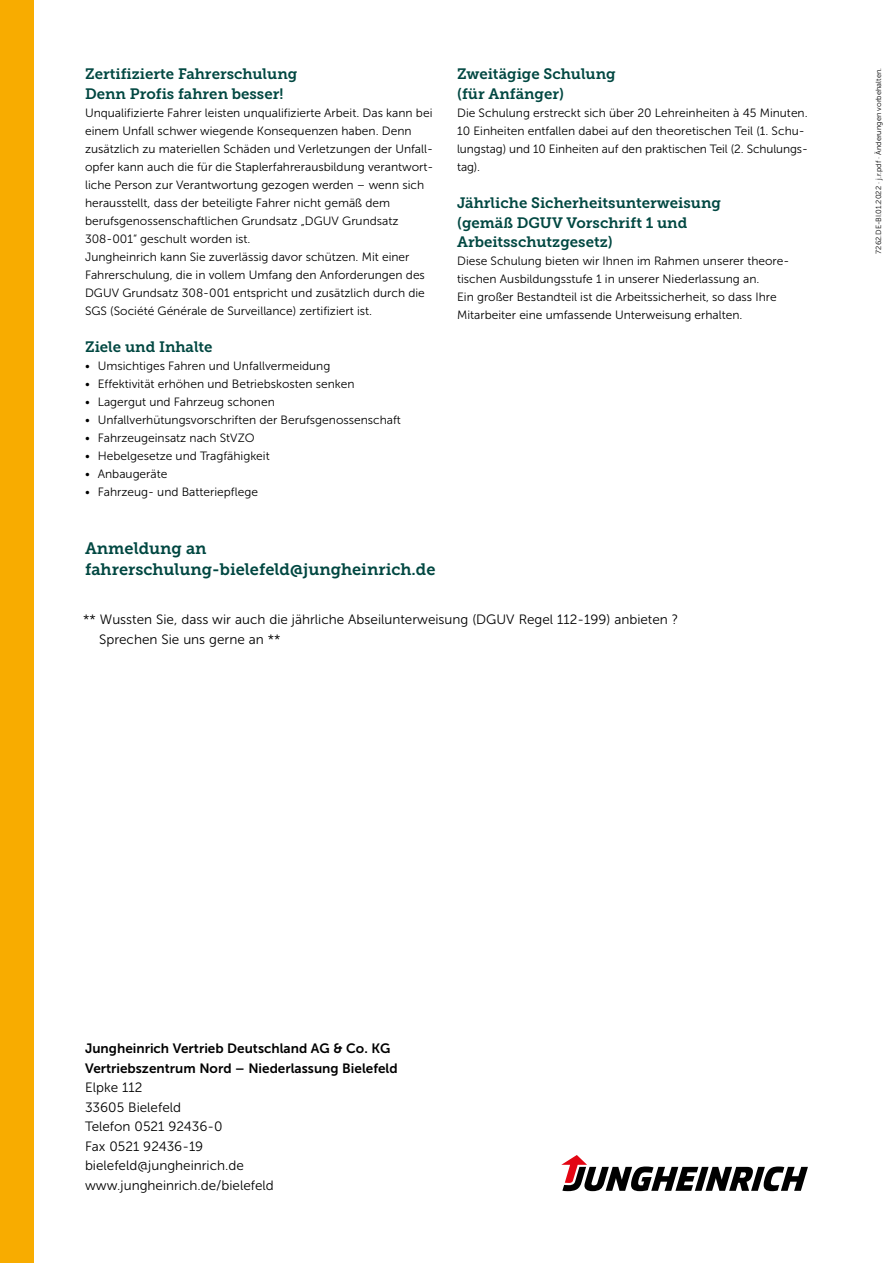
<style>
.page{position:relative;width:893px;height:1263px;background:#fff}
.page>*{position:absolute;margin:0;border:0;box-sizing:border-box;transform-origin:0 0}
.t1{font:16.5px/21px "Museo JH Slab 700";color:#004741}
.t2{font:15px/19.5px "Museo JH Slab 700";color:#004741}
.t3{font:13.5px/19.5px "Museo JH Sans 300";color:#000}
.t4{font:13.5px/19.5px "Museo JH Sans 700";color:#000}
.t5{font:12px/18px "Museo JH Sans 300";color:#000}
.t6{font:7.5px "Museo JH Sans 300";color:#000}
</style>
<div class="page">
<div style="left:0;top:0;width:34px;height:1263px;background:#f8ac00"></div>
<svg style="left:561px;top:1155px;width:247px;height:36px"></svg>
<p class="t2" style="left:85px;top:64px;width:214px">Zertifizierte Fahrerschulung<br>Denn Profis fahren besser!</p>
<p class="t5" style="left:85px;top:104px;width:350px">Unqualifizierte Fahrer leisten unqualifizierte Arbeit. Das kann bei einem Unfall schwer wiegende Konsequenzen haben. Denn zusätzlich zu materiellen Schäden und Verletzungen der Unfall&shy;opfer kann auch die für die Staplerfahrerausbildung verantwort&shy;liche Person zur Verantwortung gezogen werden – wenn sich herausstellt, dass der beteiligte Fahrer nicht gemäß dem berufsgenossenschaftlichen Grundsatz „DGUV Grundsatz 308-001“ geschult worden ist.<br>Jungheinrich kann Sie zuverlässig davor schützen. Mit einer Fahrerschulung, die in vollem Umfang den Anforderungen des DGUV Grundsatz 308-001 entspricht und zusätzlich durch die SGS (Société Générale de Surveillance) zertifiziert ist.</p>
<p class="t2" style="left:85px;top:337px;width:129px">Ziele und Inhalte</p>
<p class="t5" style="left:85px;top:357px;width:247px">• Umsichtiges Fahren und Unfallvermeidung</p>
<p class="t5" style="left:85px;top:375px;width:271px">• Effektivität erhöhen und Betriebskosten senken</p>
<p class="t5" style="left:85px;top:393px;width:191px">• Lagergut und Fahrzeug schonen</p>
<p class="t5" style="left:85px;top:411px;width:317px">• Unfallverhütungsvorschriften der Berufsgenossenschaft</p>
<p class="t5" style="left:85px;top:429px;width:171px">• Fahrzeugeinsatz nach StVZO</p>
<p class="t5" style="left:85px;top:447px;width:186px">• Hebelgesetze und Tragfähigkeit</p>
<p class="t5" style="left:85px;top:465px;width:84px">• Anbaugeräte</p>
<p class="t5" style="left:85px;top:483px;width:174px">• Fahrzeug- und Batteriepflege</p>
<h1 class="t1" style="left:85px;top:537px;width:352px">Anmeldung an fahrerschulung-bielefeld@jungheinrich.de</h1>
<p class="t2" style="left:457px;top:64px;width:160px">Zweitägige Schulung (für Anfänger)</p>
<p class="t5" style="left:457px;top:104px;width:352px">Die Schulung erstreckt sich über 20 Lehreinheiten à 45 Minuten.<br>10 Einheiten entfallen dabei auf den theoretischen Teil (1. Schu&shy;lungstag) und 10 Einheiten auf den praktischen Teil (2. Schulungs&shy;tag).</p>
<p class="t2" style="left:457px;top:193px;width:265px">Jährliche Sicherheitsunterweisung (gemäß DGUV Vorschrift 1 und<br>Arbeitsschutzgesetz)</p>
<p class="t5" style="left:457px;top:252px;width:331px">Diese Schulung bieten wir Ihnen im Rahmen unserer theore&shy;tischen Ausbildungsstufe 1 in unserer Niederlassung an.<br>Ein großer Bestandteil ist die Arbeitssicherheit, so dass Ihre Mitarbeiter eine umfassende Unterweisung erhalten.</p>
<p class="t3" style="left:99px;top:610px;width:581px;text-indent:-16px">** Wussten Sie, dass wir auch die jährliche Abseilunterweisung (DGUV Regel 112-199) anbieten ?<br>Sprechen Sie uns gerne an **</p>
<p class="t6" style="left:874px;top:254px;width:187px;rotate:-90deg">7262.DE-BI.01.2022 · j.r.pdf · Änderungen vorbehalten.</p>
<p class="t4" style="left:85px;top:1039px;width:314px">Jungheinrich Vertrieb Deutschland AG &amp; Co. KG<br>Vertriebszentrum Nord – Niederlassung Bielefeld</p>
<p class="t3" style="left:85px;top:1078px;width:190px">Elpke 112<br>33605 Bielefeld<br>Telefon 0521 92436-0<br>Fax 0521 92436-19 bielefeld@jungheinrich.de www.jungheinrich.de/bielefeld</p>
</div>
